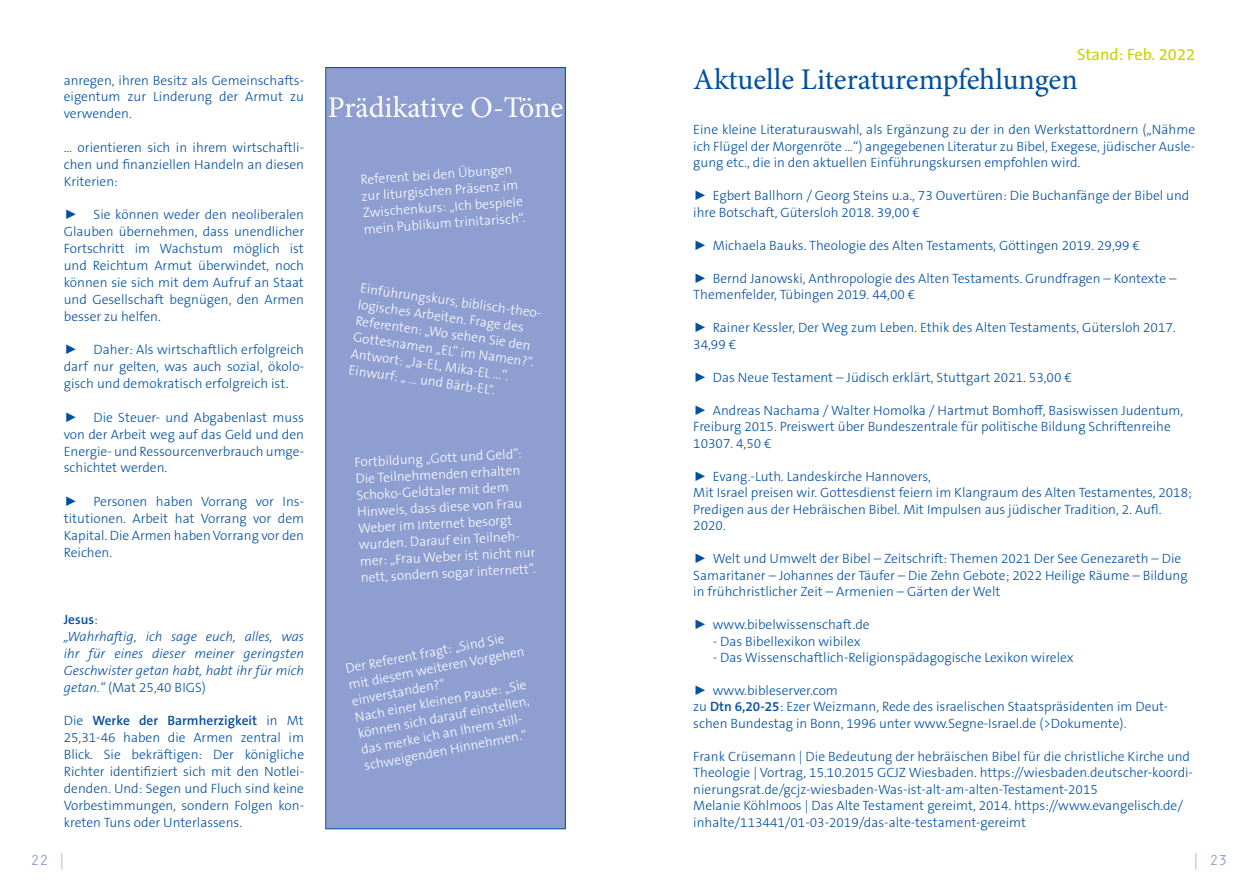
<style>
.page{position:relative;width:1259px;height:893px;background:#fff}
.page>*{position:absolute;margin:0;border:0;box-sizing:border-box;transform-origin:0 0}
.t1{font:30px "Minion Pro";letter-spacing:-.005em;color:#004f9f}
.t2{font:30px "Minion Pro";letter-spacing:-.005em;color:#fff}
.t3{font:16.5px "The Sans OT5 Plain";color:#c8d300}
.t4{font:15px "Orator Std";color:#8e9ed1}
.t5{font:300 13.5px/16.8px "The Sans OT3";color:#004f9f;text-align:justify}
.t6{font:300 13.5px/16.5px "The Sans OT3";color:#fff}
.t7{font:italic 300 13.5px/16.8px "The Sans OT3";color:#004f9f;text-align:justify}
.t8{font:600 13.5px "The Sans OT6";color:#004f9f}
.s1{font-family:"The Sans OT3";font-weight:300}
.s2{font-style:normal}
.s3{font-family:"The Sans OT6";font-weight:600}
</style>
<div class="page">
<div style="left:326px;top:68px;width:239px;height:761px;background:#8e9ed1"></div>
<div style="left:325px;top:67px;width:241px;height:762px;border:1px solid #004f9f"></div>
<p class="t5" style="left:64px;top:72px;width:242px">anregen, ihren Besitz als Gemeinschafts&shy;eigentum zur Linderung der Armut zu verwenden.</p>
<p class="t5" style="left:64px;top:139px;width:242px">… orientieren sich in ihrem wirtschaftli&shy;chen und finanziellen Handeln an diesen Kriterien:</p>
<p class="t5" style="left:64px;top:207px;width:242px">► Sie können weder den neoliberalen Glauben übernehmen, dass unendlicher Fortschritt im Wachstum möglich ist und Reichtum Armut überwindet, noch können sie sich mit dem Aufruf an Staat und Gesellschaft begnügen, den Armen besser zu helfen.</p>
<p class="t5" style="left:64px;top:342px;width:242px">► Daher: Als wirtschaftlich erfolgreich darf nur gelten, was auch sozial, ökolo&shy;gisch und demokratisch erfolgreich ist.</p>
<p class="t5" style="left:64px;top:409px;width:242px">► Die Steuer- und Abgabenlast muss von der Arbeit weg auf das Geld und den Energie- und Ressourcenverbrauch umge&shy;schichtet werden.</p>
<p class="t5" style="left:64px;top:493px;width:242px">► Personen haben Vorrang vor Ins&shy;titutionen. Arbeit hat Vorrang vor dem Kapital. Die Armen haben Vorrang vor den Reichen.</p>
<p class="t8" style="left:64px;top:611px;width:36px">Jesus<span class="s1">:</span></p>
<p class="t7" style="left:64px;top:628px;width:242px">„Wahrhaftig, ich sage euch, alles, was ihr für eines dieser meiner geringsten Geschwister getan habt, habt ihr für mich getan.“ <span class="s2">(Mat 25,40 BIGS)</span></p>
<p class="t8" style="left:64px;top:712px;width:242px"><span class="s1">Die</span> Werke der Barmherzigkeit <span class="s1">in Mt</span></p>
<p class="t5" style="left:64px;top:729px;width:242px">25,31-46 haben die Armen zentral im Blick. Sie bekräftigen: Der königliche Richter identifiziert sich mit den Notlei&shy;denden. Und: Segen und Fluch sind keine Vorbestimmungen, sondern Folgen kon&shy;kreten Tuns oder Unterlassens.</p>
<h1 class="t2" style="left:328px;top:87px;width:237px">Prädikative O-Töne</h1>
<p class="t6" style="left:360px;top:171px;width:163px;rotate:-4deg">Referent bei den Übungen zur liturgischen Präsenz im<br>Zwischenkurs: „Ich bespiele mein Publikum trinitarisch“.</p>
<p class="t6" style="left:361px;top:280px;width:187px;rotate:8deg">Einführungskurs, biblisch-theo&shy;logisches Arbeiten. Frage des<br>Referenten: „Wo sehen Sie den<br>Gottesnamen „EL“ im Namen?“.<br>Antwort: „Ja-EL, Mika-EL …“.<br>Einwurf: „ … und Bärb-EL“.</p>
<p class="t6" style="left:354px;top:454px;width:177px;rotate:-3deg">Fortbildung „Gott und Geld“:<br>Die Teilnehmenden erhalten<br>Schoko-Geldtaler mit dem<br>Hinweis, dass diese von Frau<br>Weber im Internet besorgt wurden. Darauf ein Teilneh&shy;mer: „Frau Weber ist nicht nur nett, sondern sogar internett“.</p>
<p class="t6" style="left:344px;top:661px;width:180px;rotate:-11deg">Der Referent fragt: „Sind Sie mit diesem weiteren Vorgehen einverstanden?“<br>Nach einer kleinen Pause: „Sie können sich darauf einstellen, das merke ich an Ihrem still&shy;schweigenden Hinnehmen.“</p>
<p class="t3" style="left:1077px;top:44px;width:120px">Stand: Feb. 2022</p>
<h1 class="t1" style="left:693px;top:59px;width:386px">Aktuelle Literaturempfehlungen</h1>
<p class="t5" style="left:693px;top:121px;width:503px">Eine kleine Literaturauswahl, als Ergänzung zu der in den Werkstattordnern („Nähme ich Flügel der Morgenröte …“) angegebenen Literatur zu Bibel, Exegese, jüdischer Ausle&shy;gung etc., die in den aktuellen Einführungskursen empfohlen wird.</p>
<p class="t5" style="left:693px;top:187px;width:497px">► Egbert Ballhorn / Georg Steins u.a., 73 Ouvertüren: Die Buchanfänge der Bibel und ihre Botschaft, Gütersloh 2018. 39,00 €</p>
<p class="t5" style="left:693px;top:237px;width:448px">► Michaela Bauks. Theologie des Alten Testaments, Göttingen 2019. 29,99 €</p>
<p class="t5" style="left:693px;top:270px;width:485px">► Bernd Janowski, Anthropologie des Alten Testaments. Grundfragen – Kontexte –<br>Themenfelder, Tübingen 2019. 44,00 €</p>
<p class="t5" style="left:693px;top:319px;width:484px">► Rainer Kessler, Der Weg zum Leben. Ethik des Alten Testaments, Gütersloh 2017.<br>34,99 €</p>
<p class="t5" style="left:693px;top:369px;width:380px">► Das Neue Testament – Jüdisch erklärt, Stuttgart 2021. 53,00 €</p>
<p class="t5" style="left:693px;top:402px;width:491px;text-align:left">► Andreas Nachama / Walter Homolka / Hartmut Bomhoff, Basiswissen Judentum,<br>Freiburg 2015. Preiswert über Bundeszentrale für politische Bildung Schriftenreihe<br>10307. 4,50 €</p>
<p class="t5" style="left:693px;top:468px;width:500px;text-align:left">► Evang.-Luth. Landeskirche Hannovers,<br>Mit Israel preisen wir. Gottesdienst feiern im Klangraum des Alten Testamentes, 2018; Predigen aus der Hebräischen Bibel. Mit Impulsen aus jüdischer Tradition, 2. Aufl.<br>2020.</p>
<p class="t5" style="left:693px;top:550px;width:496px;text-align:left">► Welt und Umwelt der Bibel – Zeitschrift: Themen 2021 Der See Genezareth – Die<br>Samaritaner – Johannes der Täufer – Die Zehn Gebote; 2022 Heilige Räume – Bildung in frühchristlicher Zeit – Armenien – Gärten der Welt</p>
<p class="t5" style="left:693px;top:616px;width:178px">► www.bibelwissenschaft.de</p>
<p class="t5" style="left:713px;top:633px;width:149px">- Das Bibellexikon wibilex</p>
<p class="t5" style="left:713px;top:649px;width:362px">- Das Wissenschaftlich-Religionspädagogische Lexikon wirelex</p>
<p class="t5" style="left:693px;top:682px;width:476px;text-align:left">► www.bibleserver.com<br>zu <span class="s3">Dtn 6,20-25</span>: Ezer Weizmann, Rede des israelischen Staatspräsidenten im Deut&shy;schen Bundestag in Bonn, 1996 unter www.Segne-Israel.de (&gt;Dokumente).</p>
<p class="t5" style="left:693px;top:748px;width:501px;text-align:left">Frank Crüsemann | Die Bedeutung der hebräischen Bibel für die christliche Kirche und Theologie | Vortrag, 15.10.2015 GCJZ Wiesbaden. https://wiesbaden.deutscher-koordi&shy;nierungsrat.de/gcjz-wiesbaden-Was-ist-alt-am-alten-Testament-2015<br>Melanie Köhlmoos | Das Alte Testament gereimt, 2014. https://www.evangelisch.de/ inhalte/113441/01-03-2019/das-alte-testament-gereimt</p>
<p class="t4" style="left:30px;top:849px;width:38px">22 |</p>
<p class="t4" style="left:1191px;top:849px;width:37px">| 23</p>
</div>
